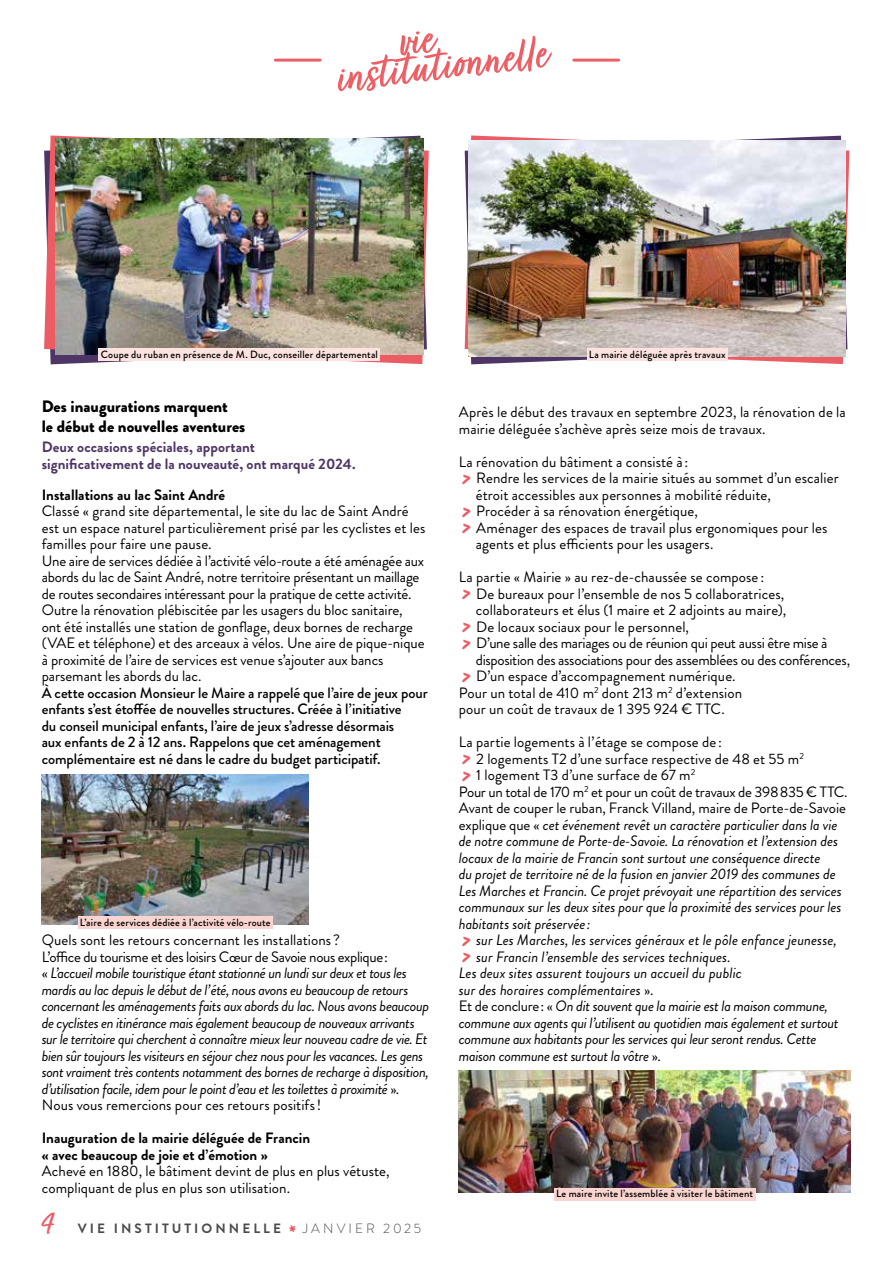
<style>
.page{position:relative;width:893px;height:1263px;background:#fff}
.page>*{position:absolute;margin:0;border:0;box-sizing:border-box;transform-origin:0 0}
.t1{font:54.9px "Turbinado Pro";color:#ec5f65}
.t2{font:36px "Turbinado Pro";color:#eb5c64}
.t3{font:30px "Turbinado Bold Pro";color:#eb5c64}
.t4{font:900 16.5px/19.8px "Brandon Grotesque";color:#000}
.t5{font:italic 15px/16.5px "Brandon Grotesque";letter-spacing:-.02em;color:#000}
.t6{font:15px/16.5px "Brandon Grotesque";color:#000}
.t7{font:500 15px/16.5px "Brandon Grotesque";letter-spacing:-.005em;color:#000}
.t8{font:15px/16.5px "Brandon Grotesque";letter-spacing:-.02em;color:#000}
.t9{font:700 15px/16.5px "Brandon Grotesque";color:#000}
.t10{font:700 15px/16.5px "Brandon Grotesque";letter-spacing:.005em;color:#4e3566}
.t11{font:italic 15px "Brandon Grotesque";letter-spacing:.005em;color:#000}
.t12{font:700 13.5px "Brandon Grotesque";letter-spacing:.225em;color:#4a4a49}
.t13{font:300 13.5px "Brandon Grotesque";letter-spacing:.225em;color:#4a4a49}
.t14{font:500 10.5px "Brandon Grotesque";letter-spacing:.02em;color:#000}
.s1{font-style:normal}
</style>
<div class="page">
<svg style="left:44px;top:135px;width:385px;height:229px"></svg>
<svg style="left:465px;top:135px;width:384px;height:229px"></svg>
<hr style="left:574px;top:59px;width:45px;height:3px;background:#ec5f65">
<hr style="left:275px;top:59px;width:45px;height:3px;background:#ec5f65">
<img style="left:55px;top:139px;width:369px;height:215px">
<img style="left:459px;top:1071px;width:391px;height:122px">
<img style="left:468px;top:141px;width:378px;height:215px">
<div style="left:587px;top:348px;width:141px;height:13px;background:#fce3e0"></div>
<div style="left:99px;top:348px;width:281px;height:13px;background:#fce3e0"></div>
<div style="left:554px;top:1188px;width:201px;height:12px;background:#fad5d0"></div>
<img style="left:42px;top:774px;width:267px;height:151px">
<div style="left:78px;top:916px;width:195px;height:13px;background:#fad5d0"></div>
<h1 class="t1" style="left:333px;top:48px;width:214px;rotate:-7deg">institutionnelle</h1>
<p class="t14" style="left:101px;top:347px;width:279px">Coupe du ruban en présence de M. Duc, conseiller départemental</p>
<p class="t14" style="left:589px;top:347px;width:138px">La mairie déléguée après travaux</p>
<p class="t4" style="left:42px;top:396px;width:205px">Des inaugurations marquent<br>le début de nouvelles aventures</p>
<p class="t10" style="left:42px;top:439px;width:315px">Deux occasions spéciales, apportant significativement de la nouveauté, ont marqué 2024.</p>
<p class="t9" style="left:42px;top:486px;width:185px">Installations au lac Saint André</p>
<p class="t6" style="left:42px;top:503px;width:385px">Classé « grand site départemental, le site du lac de Saint André est un espace naturel particulièrement prisé par les cyclistes et les familles pour faire une pause.<br>Une aire de services dédiée à l’activité vélo‑route a été aménagée aux abords du lac de Saint André, notre territoire présentant un maillage de routes secondaires intéressant pour la pratique de cette activité.<br>Outre la rénovation plébiscitée par les usagers du bloc sanitaire, ont été installés une station de gonflage, deux bornes de recharge (VAE et téléphone) et des arceaux à vélos. Une aire de pique‑nique à proximité de l’aire de services est venue s’ajouter aux bancs parsemant les abords du lac.</p>
<p class="t7" style="left:42px;top:684px;width:387px">À cette occasion Monsieur le Maire a rappelé que l’aire de jeux pour enfants s’est étoffée de nouvelles structures. Créée à l’initiative<br>du conseil municipal enfants, l’aire de jeux s’adresse désormais<br>aux enfants de 2 à 12 ans. Rappelons que cet aménagement complémentaire est né dans le cadre du budget participatif.</p>
<p class="t14" style="left:80px;top:915px;width:192px">L’aire de services dédiée à l’activité vélo-route</p>
<p class="t5" style="left:42px;top:932px;width:389px"><span class="s1">Quels sont les retours concernant les installations ?<br>L’office du tourisme et des loisirs Cœur de Savoie nous explique:<br>«</span> L’accueil mobile touristique étant stationné un lundi sur deux et tous les mardis au lac depuis le début de l’été, nous avons eu beaucoup de retours concernant les aménagements faits aux abords du lac. Nous avons beaucoup de cyclistes en itinérance mais également beaucoup de nouveaux arrivants sur le territoire qui cherchent à connaître mieux leur nouveau cadre de vie. Et bien sûr toujours les visiteurs en séjour chez nous pour les vacances. Les gens sont vraiment très contents notamment des bornes de recharge à disposition, d’utilisation facile, idem pour le point d’eau et les toilettes à proximité <span class="s1">».<br>Nous vous remercions pour ces retours positifs!</span></p>
<p class="t9" style="left:42px;top:1130px;width:270px">Inauguration de la mairie déléguée de Francin « avec beaucoup de joie et d’émotion »</p>
<p class="t6" style="left:42px;top:1163px;width:349px">Achevé en 1880, le bâtiment devint de plus en plus vétuste, compliquant de plus en plus son utilisation.</p>
<h3 class="t3" style="left:41px;top:1206px;width:14px">4</h3>
<p class="t12" style="left:78px;top:1219px;width:204px">VIE INSTITUTIONNELLE</p>
<h3 class="t3" style="left:288px;top:1220px;width:10px">*</h3>
<p class="t13" style="left:303px;top:1219px;width:120px">JANVIER 2025</p>
<p class="t6" style="left:459px;top:404px;width:388px">Après le début des travaux en septembre 2023, la rénovation de la mairie déléguée s’achève après seize mois de travaux.</p>
<p class="t6" style="left:459px;top:453px;width:231px">La rénovation du bâtiment a consisté à :</p>
<h2 class="t2" style="left:461px;top:458px;width:13px">&gt;</h2>
<p class="t6" style="left:476px;top:470px;width:364px">Rendre les services de la mairie situés au sommet d’un escalier étroit accessibles aux personnes à mobilité réduite,</p>
<h2 class="t2" style="left:461px;top:491px;width:13px">&gt;</h2>
<p class="t6" style="left:476px;top:503px;width:223px">Procéder à sa rénovation énergétique,</p>
<h2 class="t2" style="left:461px;top:508px;width:13px">&gt;</h2>
<p class="t6" style="left:476px;top:519px;width:353px">Aménager des espaces de travail plus ergonomiques pour les agents et plus efficients pour les usagers.</p>
<p class="t6" style="left:459px;top:569px;width:307px">La partie « Mairie » au rez‑de‑chaussée se compose :</p>
<h2 class="t2" style="left:461px;top:574px;width:13px">&gt;</h2>
<p class="t6" style="left:476px;top:585px;width:312px">De bureaux pour l’ensemble de nos 5 collaboratrices, collaborateurs et élus (1 maire et 2 adjoints au maire),</p>
<h2 class="t2" style="left:461px;top:607px;width:13px">&gt;</h2>
<p class="t6" style="left:476px;top:618px;width:214px">De locaux sociaux pour le personnel,</p>
<h2 class="t2" style="left:461px;top:623px;width:13px">&gt;</h2>
<p class="t8" style="left:476px;top:635px;width:376px">D’une salle des mariages ou de réunion qui peut aussi être mise à disposition des associations pour des assemblées ou des conférences,</p>
<h2 class="t2" style="left:461px;top:656px;width:13px">&gt;</h2>
<p class="t6" style="left:459px;top:668px;width:285px;text-indent:17px">D’un espace d’accompagnement numérique.<br>Pour un total de 410 m<sup>2</sup> dont 213 m<sup>2</sup> d’extension pour un coût de travaux de 1 395 924 € TTC.</p>
<p class="t6" style="left:459px;top:734px;width:265px">La partie logements à l’étage se compose de :</p>
<h2 class="t2" style="left:461px;top:739px;width:13px">&gt;</h2>
<p class="t6" style="left:476px;top:750px;width:329px">2 logements T2 d’une surface respective de 48 et 55 m<sup>2</sup></p>
<h2 class="t2" style="left:461px;top:755px;width:13px">&gt;</h2>
<p class="t5" style="left:459px;top:767px;width:390px;text-indent:17px"><span class="s1">1 logement T3 d’une surface de 67 m</span><sup>2<br></sup><span class="s1">Pour un total de 170 m</span><sup>2</sup> <span class="s1">et pour un coût de travaux de 398835 € TTC.<br>Avant de couper le ruban, Franck Villand, maire de Porte‑de‑Savoie explique que «</span> cet événement revêt un caractère particulier dans la vie de notre commune de Porte‑de‑Savoie. La rénovation et l’extension des locaux de la mairie de Francin sont surtout une conséquence directe<br>du projet de territoire né de la fusion en janvier 2019 des communes de Les Marches et Francin. Ce projet prévoyait une répartition des services communaux sur les deux sites pour que la proximité des services pour les habitants soit préservée :</p>
<h2 class="t2" style="left:461px;top:920px;width:13px">&gt;</h2>
<p class="t11" style="left:476px;top:930px;width:362px">sur Les Marches, les services généraux et le pôle enfance jeunesse,</p>
<h2 class="t2" style="left:461px;top:937px;width:13px">&gt;</h2>
<p class="t5" style="left:459px;top:948px;width:381px;text-indent:17px">sur Francin l’ensemble des services techniques.<br>Les deux sites assurent toujours un accueil du public<br>sur des horaires complémentaires <span class="s1">».<br>Et de conclure: «</span> On dit souvent que la mairie est la maison commune, commune aux agents qui l’utilisent au quotidien mais également et surtout commune aux habitants pour les services qui leur seront rendus. Cette maison commune est surtout la vôtre <span class="s1">».</span></p>
<p class="t14" style="left:556px;top:1186px;width:199px">Le maire invite l’assemblée à visiter le bâtiment</p>
</div>
